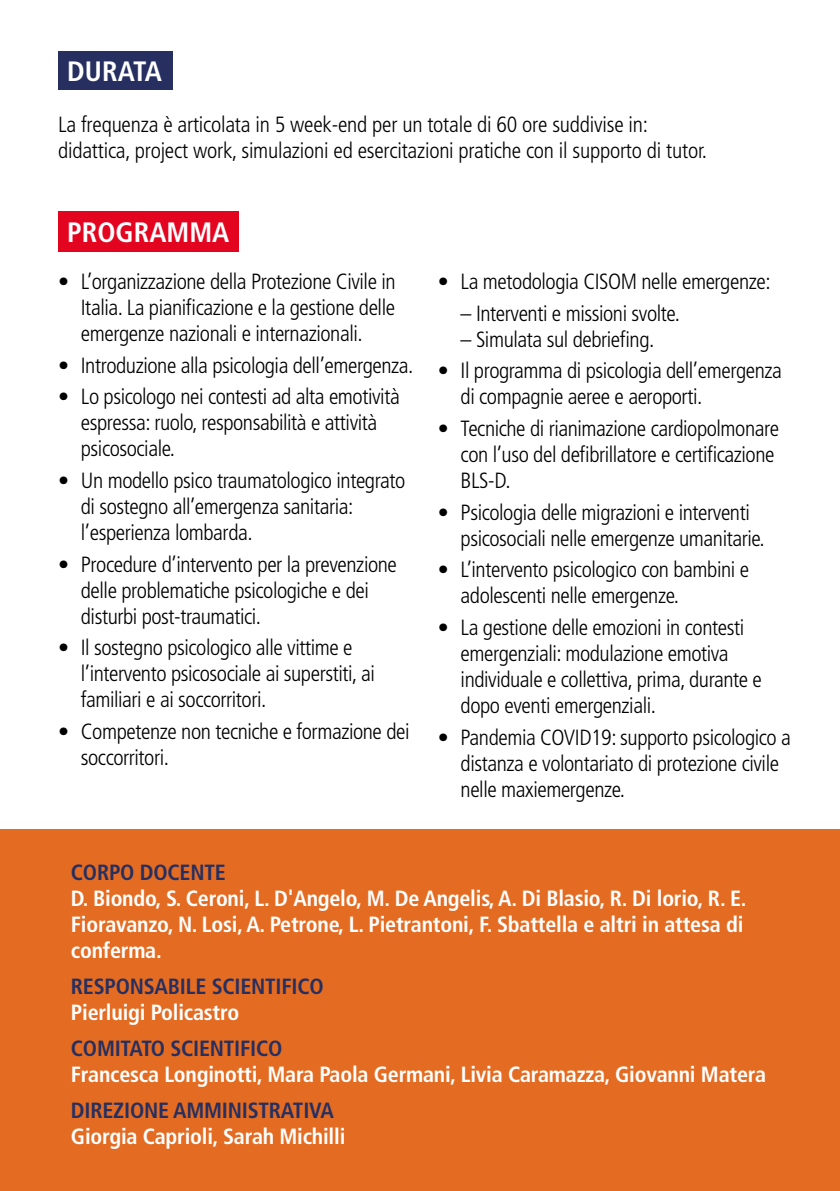
<style>
.page{position:relative;width:840px;height:1191px;background:#fff}
.page>*{position:absolute;margin:0;border:0;box-sizing:border-box;transform-origin:0 0}
.t1{font:700 condensed 28px "Frutiger";color:#fff}
.t2{font:300 condensed 22px/26px "Frutiger";letter-spacing:-.02em;color:#000}
.t3{font:700 condensed 22px/26px "Frutiger";letter-spacing:-.01em;color:#fff}
.t4{font:700 condensed 22px "Frutiger";letter-spacing:-.01em;color:#262f60}
</style>
<div class="page">
<div style="left:0;top:829px;width:839px;height:362px;background:#e46c22"></div>
<div style="left:58px;top:51px;width:114px;height:39px;background:#262f60"></div>
<div style="left:58px;top:212px;width:180px;height:40px;background:#e30520"></div>
<p class="t1" style="left:67px;top:54px;width:96px">DURATA</p>
<p class="t2" style="left:58px;top:111px;width:650px">La frequenza è articolata in 5 week-end per un totale di 60 ore suddivise in: didattica, project work, simulazioni ed esercitazioni pratiche con il supporto di tutor.</p>
<p class="t1" style="left:67px;top:216px;width:163px">PROGRAMMA</p>
<p class="t2" style="left:81px;top:268px;width:316px;text-align:justify;text-indent:-23px">• L’organizzazione della Protezione Civile in Italia. La pianificazione e la gestione delle emergenze nazionali e internazionali.</p>
<p class="t2" style="left:58px;top:352px;width:356px">• Introduzione alla psicologia dell’emergenza.</p>
<p class="t2" style="left:81px;top:384px;width:320px;text-indent:-23px">• Lo psicologo nei contesti ad alta emotività espressa: ruolo, responsabilità e attività psicosociale.</p>
<p class="t2" style="left:81px;top:467px;width:326px;text-indent:-23px">• Un modello psico traumatologico integrato di sostegno all’emergenza sanitaria: l’esperienza lombarda.</p>
<p class="t2" style="left:81px;top:551px;width:317px;text-indent:-23px">• Procedure d’intervento per la prevenzione delle problematiche psicologiche e dei disturbi post-traumatici.</p>
<p class="t2" style="left:81px;top:635px;width:295px;text-indent:-23px">• Il sostegno psicologico alle vittime e l’intervento psicosociale ai superstiti, ai familiari e ai soccorritori.</p>
<p class="t2" style="left:81px;top:719px;width:330px;text-indent:-23px">• Competenze non tecniche e formazione dei soccorritori.</p>
<p class="t2" style="left:437px;top:269px;width:334px">• La metodologia CISOM nelle emergenze:</p>
<p class="t2" style="left:460px;top:300px;width:221px">– Interventi e missioni svolte.</p>
<p class="t2" style="left:460px;top:326px;width:195px">– Simulata sul debriefing.</p>
<p class="t2" style="left:460px;top:358px;width:323px;text-indent:-23px">• Il programma di psicologia dell’emergenza di compagnie aeree e aeroporti.</p>
<p class="t2" style="left:460px;top:416px;width:320px;text-indent:-23px">• Tecniche di rianimazione cardiopolmonare con l’uso del defibrillatore e certificazione<br>BLS-D.</p>
<p class="t2" style="left:460px;top:499px;width:305px;text-indent:-23px">• Psicologia delle migrazioni e interventi psicosociali nelle emergenze umanitarie.</p>
<p class="t2" style="left:460px;top:557px;width:290px;text-indent:-23px">• L’intervento psicologico con bambini e adolescenti nelle emergenze.</p>
<p class="t2" style="left:460px;top:615px;width:303px;text-indent:-23px">• La gestione delle emozioni in contesti emergenziali: modulazione emotiva individuale e collettiva, prima, durante e dopo eventi emergenziali.</p>
<p class="t2" style="left:460px;top:724px;width:332px;text-indent:-23px">• Pandemia COVID19: supporto psicologico a distanza e volontariato di protezione civile nelle maxiemergenze.</p>
<p class="t4" style="left:71px;top:859px;width:156px">CORPO DOCENTE</p>
<p class="t3" style="left:71px;top:885px;width:677px">D. Biondo, S. Ceroni, L. D'Angelo, M. De Angelis, A. Di Blasio, R. Di lorio, R. E.<br>Fioravanzo, N. Losi, A. Petrone, L. Pietrantoni, F. Sbattella e altri in attesa di conferma.</p>
<p class="t4" style="left:71px;top:973px;width:254px">RESPONSABILE SCIENTIFICO</p>
<p class="t3" style="left:71px;top:999px;width:170px">Pierluigi Policastro</p>
<p class="t4" style="left:71px;top:1035px;width:213px">COMITATO SCIENTIFICO</p>
<p class="t3" style="left:71px;top:1061px;width:696px">Francesca Longinotti, Mara Paola Germani, Livia Caramazza, Giovanni Matera</p>
<p class="t4" style="left:71px;top:1097px;width:264px">DIREZIONE AMMINISTRATIVA</p>
<p class="t3" style="left:71px;top:1123px;width:276px">Giorgia Caprioli, Sarah Michilli</p>
</div>
